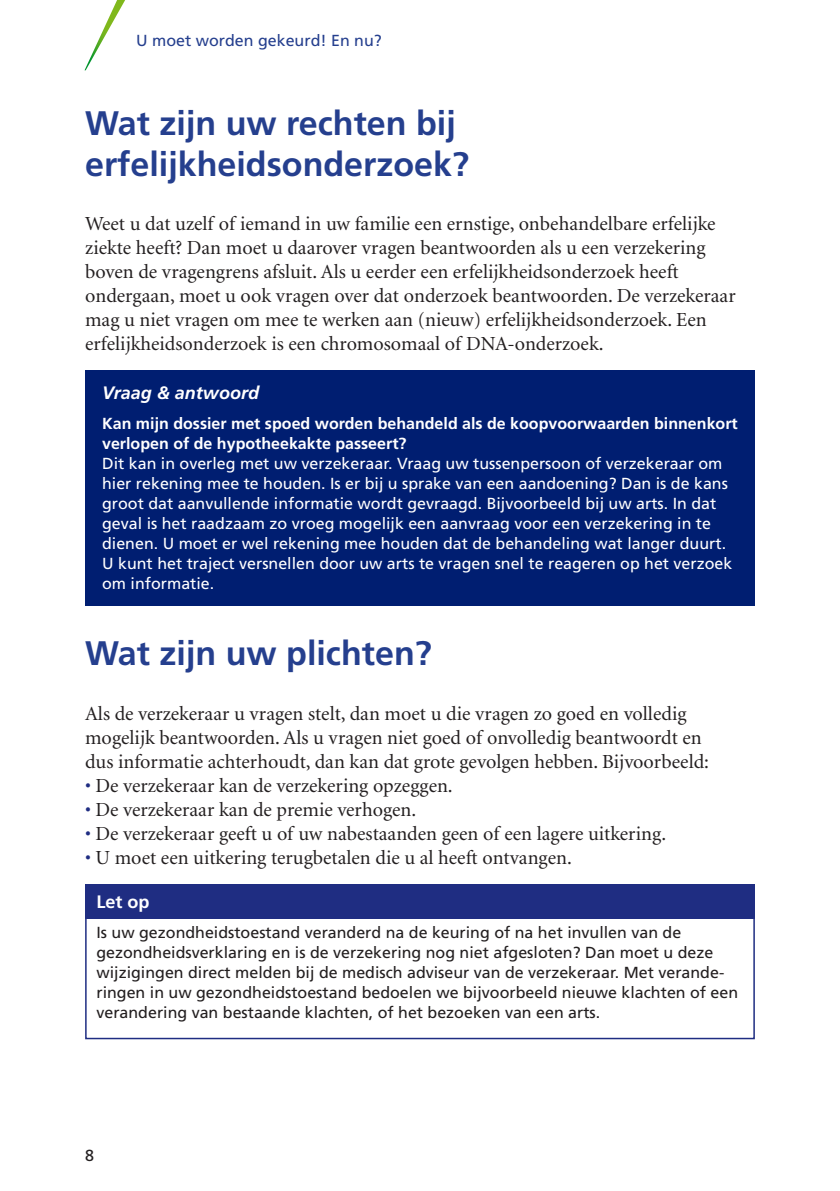
<style>
.page{position:relative;width:840px;height:1191px;background:#fff}
.page>*{position:absolute;margin:0;border:0;box-sizing:border-box;transform-origin:0 0}
.Kop_1{font:700 34px/40.8px "Frutiger";color:#253f8e}
.platte_tekst{font:20px/24px "Minion";color:#231f20}
.t1{font:italic 700 18px "Frutiger";color:#fff}
.t2{font:700 18px "Frutiger";color:#fff}
.Kadertekst_wit{font:16px/20px "Frutiger";color:#fff}
.t3{font:16px/20px "Frutiger";color:#231f20}
.Kadertekst_wit-2{font:700 16px/20px "Frutiger";color:#fff}
.t4{font:16px "Frutiger";color:#253f8e}
.s1{color:#1f2d82}
</style>
<div class="page">
<svg style="left:84px;top:0;width:41px;height:70px"></svg>
<div style="left:85px;top:370px;width:669px;height:235px;background:#001e71"></div>
<div style="left:85px;top:885px;width:669px;height:34px;background:#1f2d82"></div>
<div style="left:85px;top:885px;width:669px;height:154px;border:2px solid #1f2d82"></div>
<p class="t4" style="left:136px;top:32px;width:247px">U moet worden gekeurd! En nu?</p>
<p class="Kop_1" style="left:85px;top:103px;width:385px">Wat zijn uw rechten bij erfelijkheidsonderzoek?</p>
<p class="platte_tekst" style="left:85px;top:212px;width:651px">Weet u dat uzelf of iemand in uw familie een ernstige, onbehandelbare erfelijke ziekte heeft? Dan moet u daarover vragen beantwoorden als u een verzekering boven de vragengrens afsluit. Als u eerder een erfelijkheidsonderzoek heeft ondergaan, moet u ook vragen over dat onderzoek beantwoorden. De verzekeraar mag u niet vragen om mee te werken aan (nieuw) erfelijkheidsonderzoek. Een erfelijkheidsonderzoek is een chromosomaal of DNA-onderzoek.</p>
<p class="t1" style="left:102px;top:382px;width:158px">Vraag &amp; antwoord</p>
<p class="Kadertekst_wit-2" style="left:102px;top:413px;width:636px">Kan mijn dossier met spoed worden behandeld als de koopvoorwaarden binnenkort verlopen of de hypotheekakte passeert?</p>
<p class="Kadertekst_wit" style="left:102px;top:453px;width:631px">Dit kan in overleg met uw verzekeraar. Vraag uw tussenpersoon of verzekeraar om hier rekening mee te houden. Is er bij u sprake van een aandoening? Dan is de kans groot dat aanvullende informatie wordt gevraagd. Bijvoorbeeld bij uw arts. In dat geval is het raadzaam zo vroeg mogelijk een aanvraag voor een verzekering in te dienen. U moet er wel rekening mee houden dat de behandeling wat langer duurt.<br>U kunt het traject versnellen door uw arts te vragen snel te reageren op het verzoek om informatie.</p>
<p class="Kop_1" style="left:85px;top:632px;width:348px">Wat zijn uw plichten?</p>
<p class="platte_tekst" style="left:85px;top:702px;width:625px">Als de verzekeraar u vragen stelt, dan moet u die vragen zo goed en volledig mogelijk beantwoorden. Als u vragen niet goed of onvolledig beantwoordt en dus informatie achterhoudt, dan kan dat grote gevolgen hebben. Bijvoorbeeld:</p>
<p class="platte_tekst" style="left:85px;top:774px;width:369px"><span class="s1">•</span> De verzekeraar kan de verzekering opzeggen.</p>
<p class="platte_tekst" style="left:85px;top:798px;width:332px"><span class="s1">•</span> De verzekeraar kan de premie verhogen.</p>
<p class="platte_tekst" style="left:85px;top:822px;width:582px"><span class="s1">•</span> De verzekeraar geeft u of uw nabestaanden geen of een lagere uitkering.</p>
<p class="platte_tekst" style="left:85px;top:846px;width:488px"><span class="s1">•</span> U moet een uitkering terugbetalen die u al heeft ontvangen.</p>
<p class="t2" style="left:96px;top:891px;width:55px">Let op</p>
<p class="t3" style="left:96px;top:922px;width:643px">Is uw gezondheidstoestand veranderd na de keuring of na het invullen van de gezondheidsverklaring en is de verzekering nog niet afgesloten? Dan moet u deze wijzigingen direct melden bij de medisch adviseur van de verzekeraar. Met verande&shy;ringen in uw gezondheidstoestand bedoelen we bijvoorbeeld nieuwe klachten of een verandering van bestaande klachten, of het bezoeken van een arts.</p>
<p class="t3" style="left:85px;top:1144px;width:10px">8</p>
</div>
